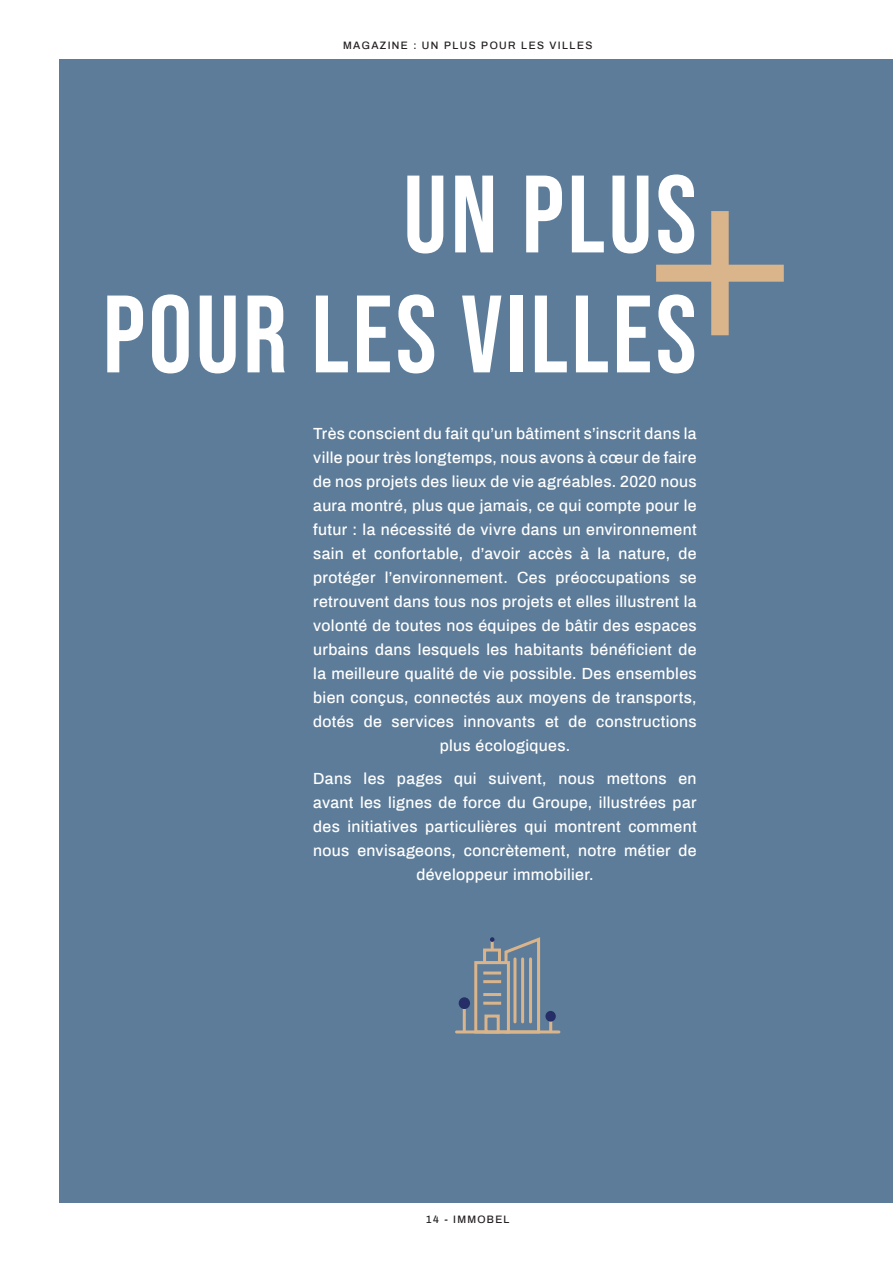
<style>
.page{position:relative;width:893px;height:1263px;background:#fff}
.page>*{position:absolute;margin:0;border:0;box-sizing:border-box;transform-origin:0 0}
.t1{font:109.8px/120px "Bebas Neue";letter-spacing:.03em;color:#fff;text-align:right}
.t2{font:500 15.75px/24px "Archivo";letter-spacing:.02em;color:#fff;text-align:center}
.t3{font:500 10.5px "Archivo";letter-spacing:.13em;color:#231f20}
</style>
<div class="page">
<div style="left:60px;top:60px;width:833px;height:1143px;background:#5d7c99"></div>
<hr style="left:549px;top:1015px;width:3px;height:17px;background:#dab48b">
<div style="left:474px;top:961px;width:36px;height:72px;border:3px solid #dab48b"></div>
<hr style="left:463px;top:1001px;width:3px;height:31px;background:#dab48b">
<div style="left:547px;top:1012px;width:7px;height:8px;background:#252e66;border-radius:50%"></div>
<div style="left:545px;top:1011px;width:11px;height:10px;border:3px solid #252e66;border-radius:50%"></div>
<hr style="left:456px;top:1030px;width:103px;height:3px;background:#dab48b">
<div style="left:459px;top:997px;width:11px;height:12px;background:#252e66;border-radius:50%"></div>
<svg style="left:480px;top:937px;width:62px;height:97px"></svg>
<svg style="left:656px;top:211px;width:128px;height:124px"></svg>
<p class="t3" style="left:343px;top:38px;width:251px">MAGAZINE : UN PLUS POUR LES VILLES</p>
<h1 class="t1" style="left:103px;top:153px;width:595px">UN PLUS<br>POUR LES VILLES</h1>
<p class="t2" style="left:313px;top:421px;width:385px">Très conscient du fait qu’un bâtiment s’inscrit dans la ville pour très longtemps, nous avons à cœur de faire de nos projets des lieux de vie agréables. 2020 nous aura montré, plus que jamais, ce qui compte pour le futur : la nécessité de vivre dans un environnement sain et confortable, d’avoir accès à la nature, de protéger l’environnement. Ces préoccupations se retrouvent dans tous nos projets et elles illustrent la volonté de toutes nos équipes de bâtir des espaces urbains dans lesquels les habitants bénéficient de la meilleure qualité de vie possible. Des ensembles bien conçus, connectés aux moyens de transports, dotés de services innovants et de constructions plus écologiques.</p>
<p class="t2" style="left:313px;top:765px;width:385px">Dans les pages qui suivent, nous mettons en avant les lignes de force du Groupe, illustrées par des initiatives particulières qui montrent comment nous envisageons, concrètement, notre métier de développeur immobilier.</p>
<p class="t3" style="left:426px;top:1211px;width:85px">14 - IMMOBEL</p>
</div>
